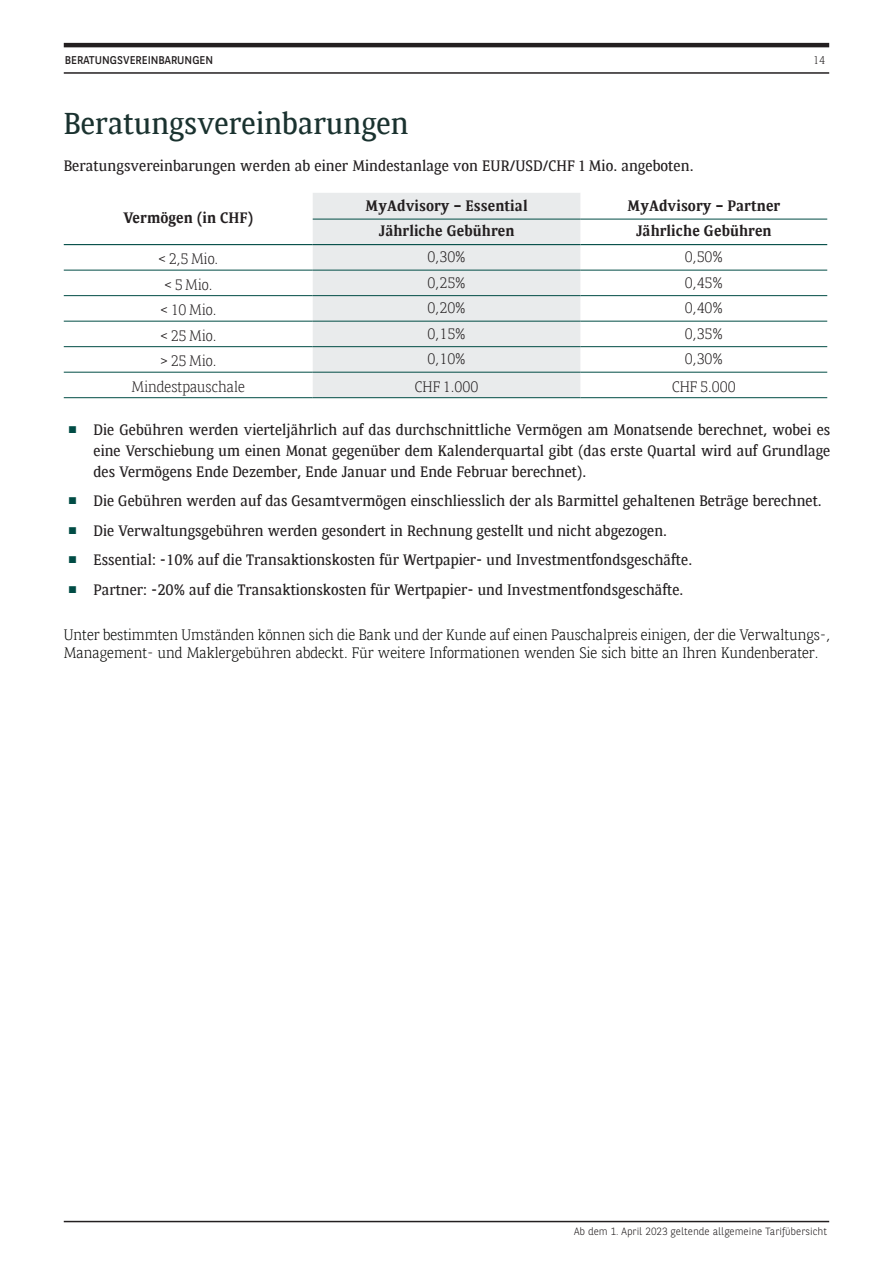
<style>
.page{position:relative;width:893px;height:1263px;background:#fff}
.page>*{position:absolute;margin:0;border:0;box-sizing:border-box;transform-origin:0 0}
.Sous-titres{font:30px "BNPP Serif";color:#1a322f}
.Sous-titres-2{font:15px/21px "BNPP Serif";color:#231f20;text-align:justify}
.t1{font:300 15px/18px "BNPP Serif";color:#040503}
.Paragraphe{font:300 15px "BNPP Serif";color:#231f20}
.Paragraphe-2{font:700 15px "BNPP Serif";color:#231f20}
.puces_carrées_rouges{font:11.25px "BNPP Sans";color:#231f20}
.t2{font:300 11.25px "BNPP Serif";color:#231f20}
.t3{font:300 10.5px "BNPP Sans";color:#231f20}
.s1{font-family:"Times New Roman";color:#004c45}
</style>
<div class="page">
<hr style="left:64px;top:43px;width:765px;height:4px;background:#231f20">
<hr style="left:64px;top:72px;width:765px;height:2px;background:#231f20">
<hr style="left:64px;top:1221px;width:765px;height:1px;background:#231f20">
<svg style="left:64px;top:218px;width:249px;height:154px"></svg>
<div style="left:313px;top:193px;width:268px;height:204px;background:#e9ebec"></div>
<svg style="left:581px;top:218px;width:246px;height:154px"></svg>
<hr style="left:313px;top:219px;width:268px;height:1px;background:#004c45">
<hr style="left:581px;top:219px;width:246px;height:1px;background:#004c45">
<hr style="left:64px;top:270px;width:249px;height:1px;background:#004c45">
<hr style="left:313px;top:270px;width:268px;height:1px;background:#004c45">
<hr style="left:581px;top:270px;width:246px;height:1px;background:#004c45">
<hr style="left:64px;top:295px;width:249px;height:1px;background:#004c45">
<hr style="left:313px;top:295px;width:268px;height:1px;background:#004c45">
<hr style="left:581px;top:295px;width:246px;height:1px;background:#004c45">
<hr style="left:64px;top:321px;width:249px;height:1px;background:#004c45">
<hr style="left:313px;top:321px;width:268px;height:1px;background:#004c45">
<hr style="left:581px;top:321px;width:246px;height:1px;background:#004c45">
<hr style="left:64px;top:346px;width:249px;height:1px;background:#004c45">
<hr style="left:313px;top:346px;width:268px;height:1px;background:#004c45">
<hr style="left:581px;top:346px;width:246px;height:1px;background:#004c45">
<hr style="left:64px;top:372px;width:249px;height:1px;background:#004c45">
<hr style="left:313px;top:372px;width:268px;height:1px;background:#004c45">
<hr style="left:581px;top:372px;width:246px;height:1px;background:#004c45">
<hr style="left:64px;top:397px;width:249px;height:1px;background:#004c45">
<hr style="left:313px;top:397px;width:268px;height:1px;background:#004c45">
<hr style="left:581px;top:397px;width:246px;height:1px;background:#004c45">
<hr style="left:64px;top:244px;width:249px;height:1px;background:#004c45">
<hr style="left:313px;top:244px;width:268px;height:1px;background:#004c45">
<hr style="left:581px;top:244px;width:246px;height:1px;background:#004c45">
<p class="puces_carrées_rouges" style="left:65px;top:53px;width:150px">BERATUNGSVEREINBARUNGEN</p>
<p class="Sous-titres" style="left:64px;top:101px;width:346px">Beratungsvereinbarungen</p>
<p class="Sous-titres-2" style="left:64px;top:154px;width:631px">Beratungsvereinbarungen werden ab einer Mindestanlage von EUR/USD/CHF 1 Mio. angeboten.</p>
<p class="Paragraphe-2" style="left:123px;top:206px;width:132px">Vermögen (in CHF)</p>
<p class="Paragraphe-2" style="left:366px;top:195px;width:164px">MyAdvisory – Essential</p>
<p class="Paragraphe-2" style="left:627px;top:195px;width:154px">MyAdvisory – Partner</p>
<p class="Paragraphe-2" style="left:379px;top:219px;width:137px">Jährliche Gebühren</p>
<p class="Paragraphe-2" style="left:636px;top:219px;width:137px">Jährliche Gebühren</p>
<p class="t2" style="left:813px;top:52px;width:13px">14</p>
<p class="Paragraphe" style="left:158px;top:248px;width:62px">&lt; 2,5 Mio.</p>
<p class="Paragraphe" style="left:428px;top:246px;width:40px">0,30%</p>
<p class="Paragraphe" style="left:685px;top:246px;width:40px">0,50%</p>
<p class="Paragraphe" style="left:164px;top:273px;width:50px">&lt; 5 Mio.</p>
<p class="Paragraphe" style="left:428px;top:271px;width:40px">0,25%</p>
<p class="Paragraphe" style="left:685px;top:271px;width:40px">0,45%</p>
<p class="Paragraphe" style="left:160px;top:299px;width:58px">&lt; 10 Mio.</p>
<p class="Paragraphe" style="left:428px;top:297px;width:40px">0,20%</p>
<p class="Paragraphe" style="left:685px;top:297px;width:40px">0,40%</p>
<p class="Paragraphe" style="left:160px;top:324px;width:58px">&lt; 25 Mio.</p>
<p class="Paragraphe" style="left:428px;top:322px;width:40px">0,15%</p>
<p class="Paragraphe" style="left:685px;top:322px;width:40px">0,35%</p>
<p class="Paragraphe" style="left:160px;top:350px;width:58px">&gt; 25 Mio.</p>
<p class="Paragraphe" style="left:428px;top:348px;width:40px">0,10%</p>
<p class="Paragraphe" style="left:685px;top:348px;width:40px">0,30%</p>
<p class="Paragraphe" style="left:132px;top:375px;width:115px">Mindestpauschale</p>
<p class="Paragraphe" style="left:415px;top:375px;width:65px">CHF 1.000</p>
<p class="Paragraphe" style="left:672px;top:375px;width:65px">CHF 5.000</p>
<p class="Sous-titres-2" style="left:94px;top:418px;width:738px;text-indent:-26px"><span class="s1">■</span> Die Gebühren werden vierteljährlich auf das durchschnittliche Vermögen am Monatsende berechnet, wobei es eine Verschiebung um einen Monat gegenüber dem Kalenderquartal gibt (das erste Quartal wird auf Grundlage des Vermögens Ende Dezember, Ende Januar und Ende Februar berechnet).</p>
<p class="Sous-titres-2" style="left:68px;top:489px;width:755px"><span class="s1">■</span> Die Gebühren werden auf das Gesamtvermögen einschliesslich der als Barmittel gehaltenen Beträge berechnet.</p>
<p class="Sous-titres-2" style="left:68px;top:519px;width:601px"><span class="s1">■</span> Die Verwaltungsgebühren werden gesondert in Rechnung gestellt und nicht abgezogen.</p>
<p class="Sous-titres-2" style="left:68px;top:548px;width:626px"><span class="s1">■</span> Essential: -10% auf die Transaktionskosten für Wertpapier- und Investmentfondsgeschäfte.</p>
<p class="Sous-titres-2" style="left:68px;top:578px;width:617px"><span class="s1">■</span> Partner: -20% auf die Transaktionskosten für Wertpapier- und Investmentfondsgeschäfte.</p>
<p class="t1" style="left:64px;top:624px;width:768px">Unter bestimmten Umständen können sich die Bank und der Kunde auf einen Pauschalpreis einigen, der die Verwaltungs-,<br>Management- und Maklergebühren abdeckt. Für weitere Informationen wenden Sie sich bitte an Ihren Kundenberater.</p>
<p class="t3" style="left:574px;top:1224px;width:255px">Ab dem 1. April 2023 geltende allgemeine Tarifübersicht</p>
</div>
